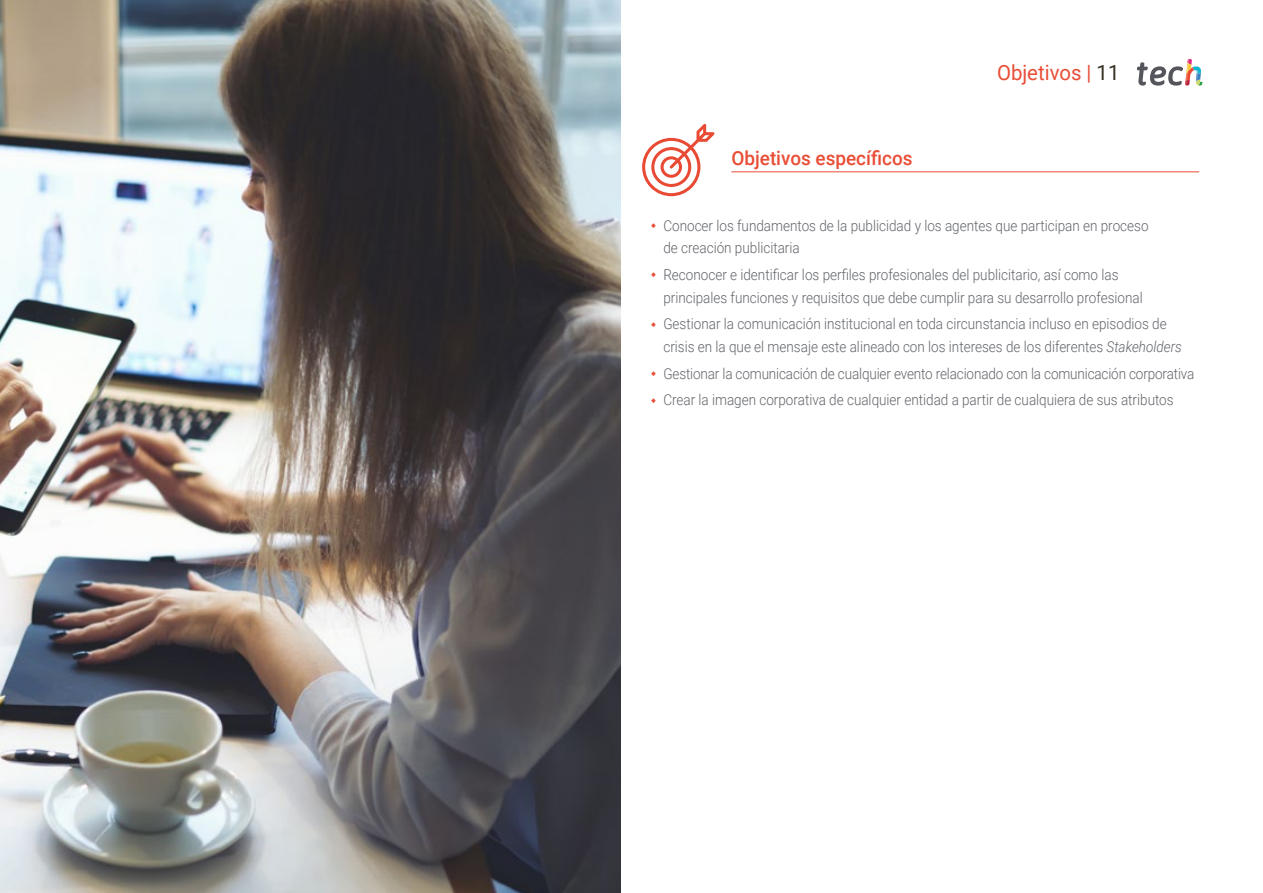
<style>
.page{position:relative;width:1263px;height:893px;background:#fff}
.page>*{position:absolute;margin:0;border:0;box-sizing:border-box;transform-origin:0 0}
.t1{font:21px "Roboto";color:#e94d35}
.t2{font:500 19.5px "Roboto";color:#e94d35}
.t3{font:300 15px/22.5px "Roboto";color:#61646a;scale:.9 1}
.s1{color:#312e20}
.s2{font-style:italic}
</style>
<div class="page">
<svg style="left:642px;top:124px;width:72px;height:72px"></svg>
<hr style="left:731px;top:171px;width:468px;height:1px;background:#e94d35">
<img style="left:0;top:0;width:621px;height:893px">
<svg style="left:1137px;top:59px;width:65px;height:27px"></svg>
<h2 class="t2" style="left:731px;top:144px;width:183px">Objetivos específicos</h2>
<h1 class="t1" style="left:997px;top:57px;width:124px">Objetivos | <span class="s1">11</span></h1>
<p class="t3" style="left:663px;top:214px;width:541px">Conocer los fundamentos de la publicidad y los agentes que participan en proceso de creación publicitaria</p>
<p class="t3" style="left:663px;top:263px;width:534px">Reconocer e identificar los perfiles profesionales del publicitario, así como las principales funciones y requisitos que debe cumplir para su desarrollo profesional</p>
<p class="t3" style="left:663px;top:312px;width:578px">Gestionar la comunicación institucional en toda circunstancia incluso en episodios de crisis en la que el mensaje este alineado con los intereses de los diferentes <span class="s2">Stakeholders</span></p>
<p class="t3" style="left:663px;top:359px;width:591px;line-height:26.7px">Gestionar la comunicación de cualquier evento relacionado con la comunicación corporativa<br>Crear la imagen corporativa de cualquier entidad a partir de cualquiera de sus atributos</p>
</div>
